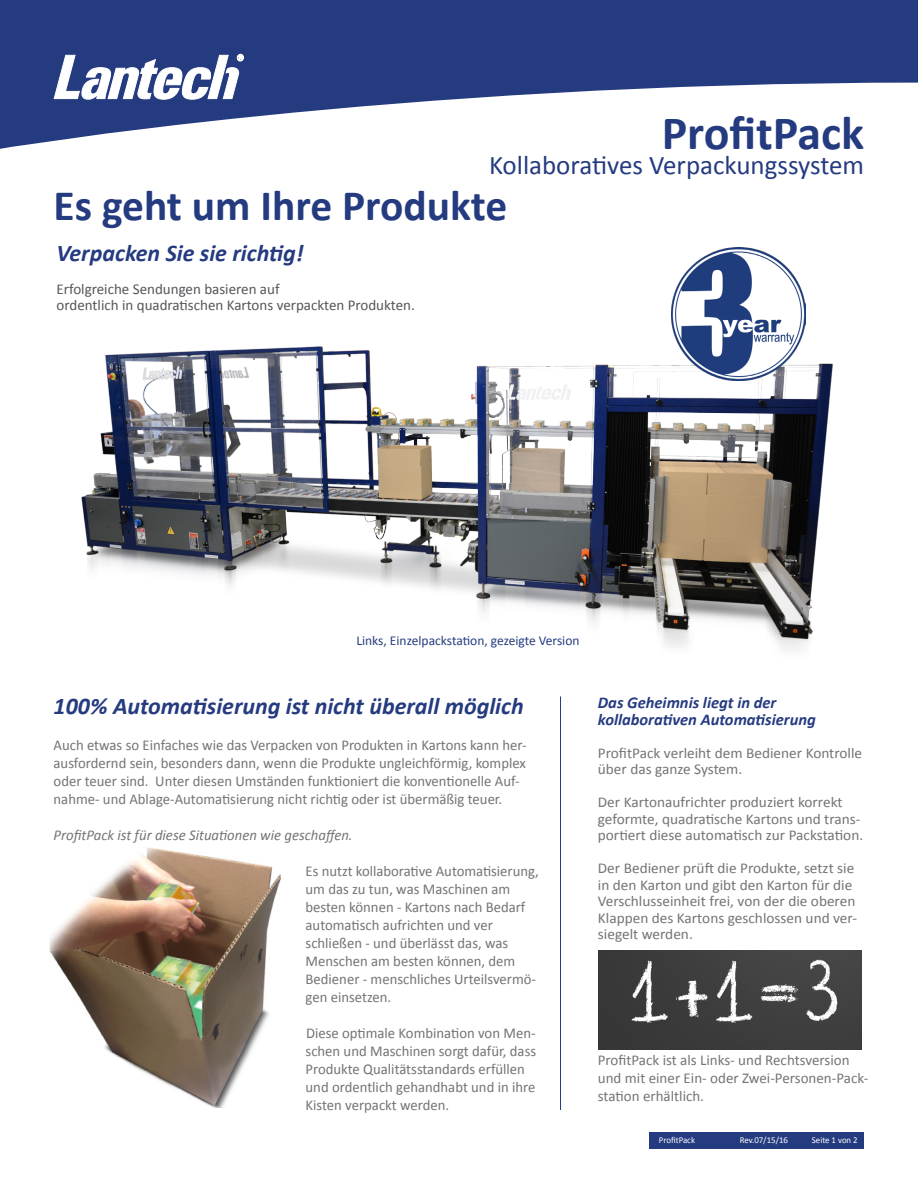
<style>
.page{position:relative;width:918px;height:1188px;background:#fff}
.page>*{position:absolute;margin:0;border:0;box-sizing:border-box;transform-origin:0 0}
.t1{font:700 48px "Calibri";color:#253b80}
.t2{font:700 43.5px "Calibri";color:#253b80}
.t3{font:27px "Calibri";color:#253b80}
.t4{font:italic 700 24px "Calibri";color:#253b80}
.t5{font:italic 700 16.5px/16.5px "Calibri";color:#253b80}
.t6{font:15px/18px "Calibri";color:#747477}
.t7{font:15px/16.5px "Calibri";color:#55565a}
.t8{font:italic 15px "Calibri";color:#747477}
.t9{font:13.5px "Calibri";color:#253c80}
.t10{font:9px "Calibri";color:#fff}
</style>
<div class="page">
<svg style="left:0;top:0;width:918px;height:149px;fill:#253b80"></svg>
<svg style="left:54px;top:54px;width:190px;height:46px"></svg>
<img style="left:81px;top:302px;width:752px;height:348px">
<hr style="left:560px;top:696px;width:1px;height:414px;background:#253b80">
<div style="left:649px;top:1132px;width:215px;height:16px;background:#253b80"></div>
<img style="left:672px;top:247px;width:133px;height:134px">
<img style="left:599px;top:950px;width:262px;height:100px">
<img style="left:49px;top:847px;width:231px;height:261px">
<h1 class="t1" style="left:662px;top:102px;width:204px">ProfitPack</h1>
<h3 class="t3" style="left:489px;top:148px;width:377px">Kollaboratives Verpackungssystem</h3>
<h2 class="t2" style="left:54px;top:177px;width:455px">Es geht um Ihre Produkte</h2>
<h3 class="t4" style="left:57px;top:237px;width:249px">Verpacken Sie sie richtig!</h3>
<p class="t7" style="left:57px;top:280px;width:360px">Erfolgreiche Sendungen basieren auf<br>ordentlich in quadratischen Kartons verpackten Produkten.</p>
<p class="t9" style="left:356px;top:632px;width:225px">Links, Einzelpackstation, gezeigte Version</p>
<h3 class="t4" style="left:54px;top:691px;width:472px">100% Automatisierung ist nicht überall möglich</h3>
<p class="t6" style="left:54px;top:736px;width:475px">Auch etwas so Einfaches wie das Verpacken von Produkten in Kartons kann her&shy;ausfordernd sein, besonders dann, wenn die Produkte ungleichförmig, komplex oder teuer sind. Unter diesen Umständen funktioniert die konventionelle Auf&shy;nahme- und Ablage-Automatisierung nicht richtig oder ist übermäßig teuer.</p>
<p class="t8" style="left:54px;top:825px;width:301px">ProfitPack ist für diese Situationen wie geschaffen.</p>
<p class="t6" style="left:306px;top:862px;width:235px">Es nutzt kollaborative Automatisierung, um das zu tun, was Maschinen am besten können - Kartons nach Bedarf automatisch aufrichten und ver schließen - und überlässt das, was<br>Menschen am besten können, dem<br>Bediener - menschliches Urteilsvermö&shy;gen einsetzen.</p>
<p class="t6" style="left:306px;top:1024px;width:232px">Diese optimale Kombination von Men&shy;schen und Maschinen sorgt dafür, dass Produkte Qualitätsstandards erfüllen und ordentlich gehandhabt und in ihre Kisten verpackt werden.</p>
<p class="t5" style="left:598px;top:695px;width:219px">Das Geheimnis liegt in der kollaborativen Automatisierung</p>
<p class="t6" style="left:598px;top:745px;width:266px;line-height:16.5px">ProfitPack verleiht dem Bediener Kontrolle über das ganze System.</p>
<p class="t6" style="left:598px;top:794px;width:267px;line-height:16.5px">Der Kartonaufrichter produziert korrekt geformte, quadratische Kartons und trans&shy;portiert diese automatisch zur Packstation.</p>
<p class="t6" style="left:598px;top:860px;width:261px;line-height:16.5px">Der Bediener prüft die Produkte, setzt sie in den Karton und gibt den Karton für die Verschlusseinheit frei, von der die oberen Klappen des Kartons geschlossen und ver&shy;siegelt werden.</p>
<p class="t6" style="left:598px;top:1051px;width:272px">ProfitPack ist als Links- und Rechtsversion und mit einer Ein- oder Zwei-Personen-Pack&shy;station erhältlich.</p>
<p class="t10" style="left:659px;top:1134px;width:38px">ProfitPack</p>
<p class="t10" style="left:740px;top:1134px;width:50px">Rev.07/15/16</p>
<p class="t10" style="left:812px;top:1134px;width:47px">Seite 1 von 2</p>
</div>
